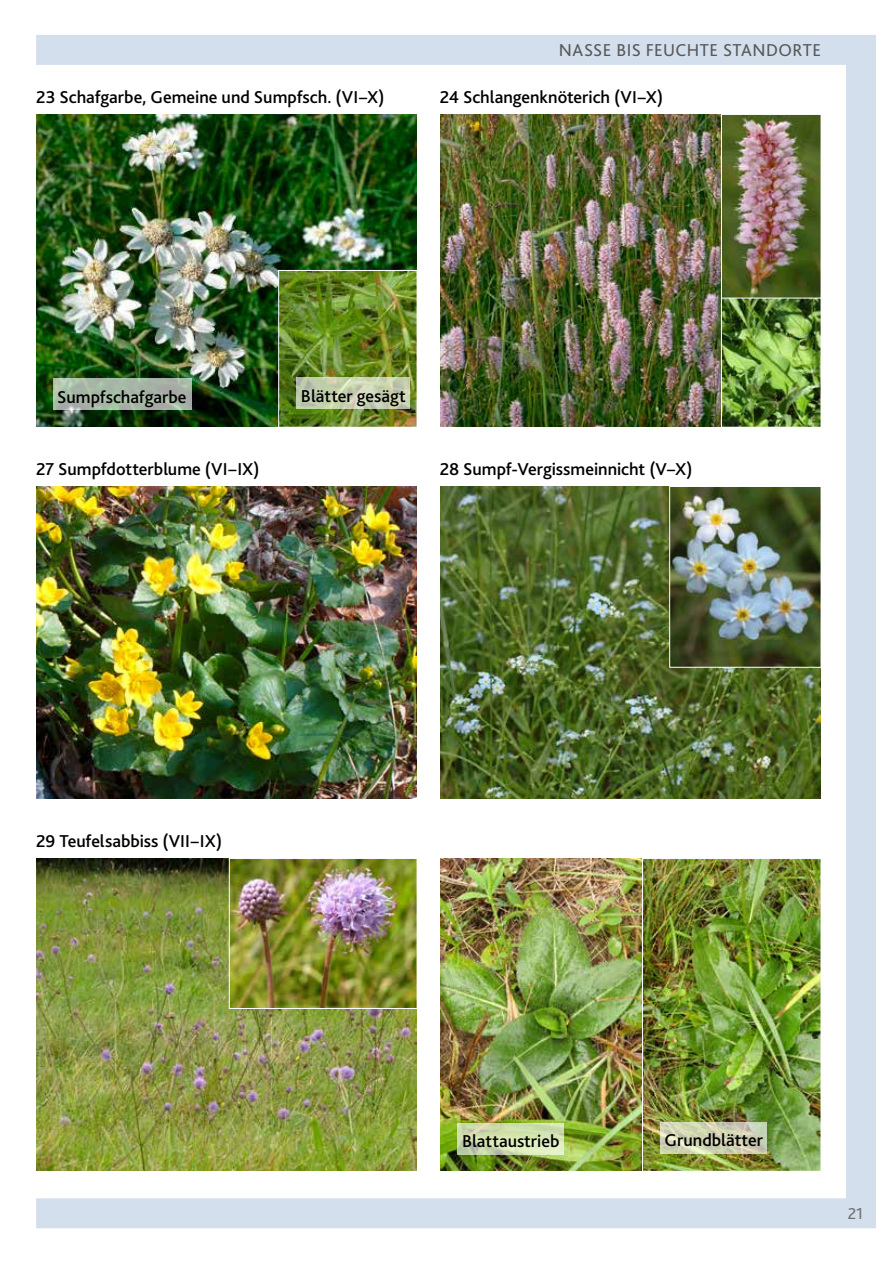
<style>
.page{position:relative;width:893px;height:1263px;background:#fff}
.page>*{position:absolute;margin:0;border:0;box-sizing:border-box;transform-origin:0 0}
.t1{font:500 18px "Bliss 2";color:#000}
.t2{font:18px "Bliss 2";letter-spacing:.03em;color:#575756}
.t3{font:16.5px "Bliss 2";color:#706f6f}
</style>
<div class="page">
<div style="left:21px;top:35px;width:855px;height:1193px;border:30px solid #d4dfed"></div>
<img style="left:440px;top:115px;width:281px;height:312px">
<img style="left:722px;top:114px;width:99px;height:313px">
<img style="left:36px;top:115px;width:381px;height:312px">
<img style="left:278px;top:270px;width:139px;height:157px">
<img style="left:36px;top:487px;width:381px;height:312px">
<img style="left:440px;top:487px;width:381px;height:312px">
<img style="left:669px;top:486px;width:152px;height:182px">
<img style="left:36px;top:859px;width:381px;height:312px">
<img style="left:229px;top:859px;width:188px;height:150px">
<img style="left:440px;top:859px;width:202px;height:312px">
<img style="left:643px;top:859px;width:178px;height:312px">
<svg style="left:53px;top:379px;width:139px;height:31px;background:#a8b7a7"></svg>
<svg style="left:457px;top:1123px;width:107px;height:31px;background:#d2e0b3"></svg>
<svg style="left:660px;top:1122px;width:107px;height:32px;background:#d0d2b4"></svg>
<svg style="left:296px;top:378px;width:114px;height:31px;background:#c6cfb0"></svg>
<p class="t2" style="left:559px;top:39px;width:264px">NASSE BIS FEUCHTE STANDORTE</p>
<p class="t1" style="left:36px;top:86px;width:350px">23 Schafgarbe, Gemeine und Sumpfsch. (VI–X)</p>
<p class="t1" style="left:440px;top:86px;width:225px">24 Schlangenknöterich (VI–X)</p>
<p class="t1" style="left:57px;top:385px;width:131px">Sumpfschafgarbe</p>
<p class="t1" style="left:301px;top:384px;width:106px">Blätter gesägt</p>
<p class="t1" style="left:36px;top:458px;width:225px">27 Sumpfdotterblume (VI–IX)</p>
<p class="t1" style="left:440px;top:458px;width:254px">28 Sumpf-Vergissmeinnicht (V–X)</p>
<p class="t1" style="left:36px;top:830px;width:188px">29 Teufelsabbiss (VII–IX)</p>
<p class="t1" style="left:462px;top:1129px;width:99px">Blattaustrieb</p>
<p class="t1" style="left:664px;top:1129px;width:100px">Grundblätter</p>
<p class="t3" style="left:848px;top:1203px;width:17px">21</p>
</div>
